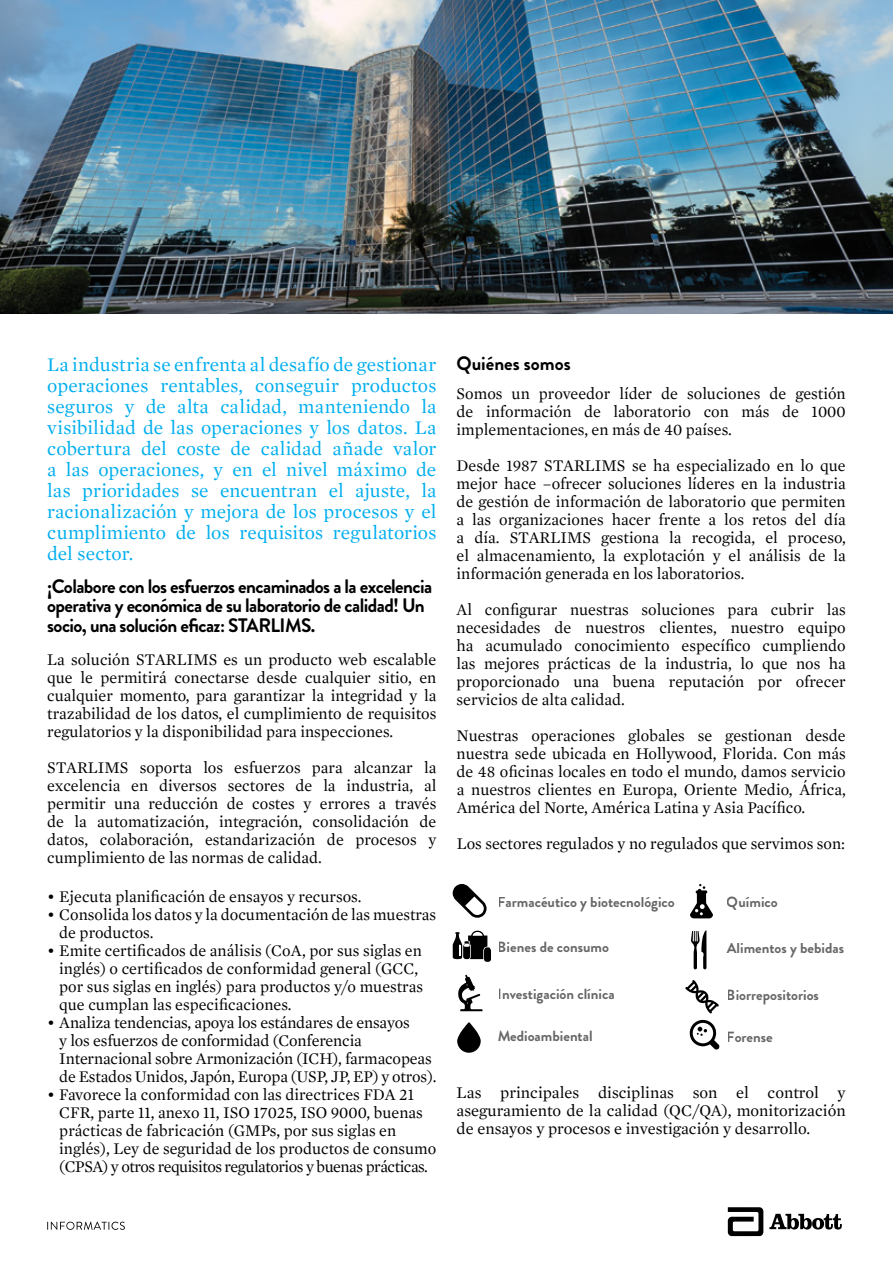
<style>
.page{position:relative;width:893px;height:1263px;background:#fff}
.page>*{position:absolute;margin:0;border:0;box-sizing:border-box;transform-origin:0 0}
.t1{font:19.5px/21px "Mercury Text G1";letter-spacing:.005em;color:#00aeef;text-align:justify}
.t2{font:700 19.5px/19.5px "Brandon Grotesque";letter-spacing:-.03em;color:#000}
.t3{font:700 19.5px "Brandon Grotesque";color:#000}
.t4{font:16.5px/18px "Mercury Text G1";color:#000;text-align:justify}
.t5{font:700 14.85px "Brandon Grotesque";color:#000}
</style>
<div class="page">
<svg style="left:728px;top:1207px;width:35px;height:29px"></svg>
<svg style="left:769px;top:1214px;width:73px;height:15px"></svg>
<img style="left:0;top:0;width:893px;height:314px">
<svg style="left:458px;top:975px;width:24px;height:36px"></svg>
<svg style="left:691px;top:930px;width:15px;height:39px"></svg>
<svg style="left:457px;top:1022px;width:24px;height:31px"></svg>
<svg style="left:453px;top:884px;width:34px;height:34px"></svg>
<svg style="left:685px;top:980px;width:35px;height:70px"></svg>
<svg style="left:453px;top:930px;width:38px;height:32px"></svg>
<svg style="left:690px;top:884px;width:23px;height:34px"></svg>
<svg style="left:47px;top:1222px;width:78px;height:8px"></svg>
<p class="t1" style="left:47px;top:354px;width:391px">La industria se enfrenta al desafío de gestionar operaciones rentables, conseguir productos seguros y de alta calidad, manteniendo la visibilidad de las operaciones y los datos. La cobertura del coste de calidad añade valor a las operaciones, y en el nivel máximo de las prioridades se encuentran el ajuste, la racionalización y mejora de los procesos y el cumplimiento de los requisitos regulatorios del sector.</p>
<p class="t2" style="left:47px;top:576px;width:387px">¡Colabore con los esfuerzos encaminados a la excelencia operativa y económica de su laboratorio de calidad! Un socio, una solución eficaz: STARLIMS.</p>
<p class="t4" style="left:47px;top:650px;width:391px">La solución STARLIMS es un producto web escalable que le permitirá conectarse desde cualquier sitio, en cualquier momento, para garantizar la integridad y la trazabilidad de los datos, el cumplimiento de requisitos regulatorios y la disponibilidad para inspecciones.</p>
<p class="t4" style="left:47px;top:758px;width:391px">STARLIMS soporta los esfuerzos para alcanzar la excelencia en diversos sectores de la industria, al permitir una reducción de costes y errores a través de la automatización, integración, consolidación de datos, colaboración, estandarización de procesos y cumplimiento de las normas de calidad.</p>
<p class="t4" style="left:47px;top:887px;width:316px">• Ejecuta planificación de ensayos y recursos.</p>
<p class="t4" style="left:59px;top:905px;width:379px;text-indent:-12px">• Consolida los datos y la documentación de las muestras de productos.</p>
<p class="t4" style="left:59px;top:941px;width:365px;text-align:left;text-indent:-12px">• Emite certificados de análisis (CoA, por sus siglas en inglés) o certificados de conformidad general (GCC, por sus siglas en inglés) para productos y/o muestras que cumplan las especificaciones.</p>
<p class="t4" style="left:59px;top:1013px;width:379px;text-align:left;text-indent:-12px">• Analiza tendencias, apoya los estándares de ensayos<br>y los esfuerzos de conformidad (Conferencia Internacional sobre Armonización (ICH), farmacopeas de Estados Unidos, Japón, Europa (USP, JP, EP) y otros).</p>
<p class="t4" style="left:59px;top:1085px;width:379px;text-align:left;text-indent:-12px">• Favorece la conformidad con las directrices FDA 21<br>CFR, parte 11, anexo 11, ISO 17025, ISO 9000, buenas prácticas de fabricación (GMPs, por sus siglas en inglés), Ley de seguridad de los productos de consumo (CPSA) y otros requisitos regulatorios y buenas prácticas.</p>
<p class="t3" style="left:457px;top:350px;width:116px">Quiénes somos</p>
<p class="t4" style="left:457px;top:385px;width:391px">Somos un proveedor líder de soluciones de gestión de información de laboratorio con más de 1000 implementaciones, en más de 40 países.</p>
<p class="t4" style="left:457px;top:457px;width:391px">Desde 1987 STARLIMS se ha especializado en lo que mejor hace –ofrecer soluciones líderes en la industria de gestión de información de laboratorio que permiten a las organizaciones hacer frente a los retos del día a día. STARLIMS gestiona la recogida, el proceso, el almacenamiento, la explotación y el análisis de la información generada en los laboratorios.</p>
<p class="t4" style="left:457px;top:601px;width:391px">Al configurar nuestras soluciones para cubrir las necesidades de nuestros clientes, nuestro equipo ha acumulado conocimiento específico cumpliendo las mejores prácticas de la industria, lo que nos ha proporcionado una buena reputación por ofrecer servicios de alta calidad.</p>
<p class="t4" style="left:457px;top:727px;width:391px">Nuestras operaciones globales se gestionan desde nuestra sede ubicada en Hollywood, Florida. Con más de 48 oficinas locales en todo el mundo, damos servicio a nuestros clientes en Europa, Oriente Medio, África, América del Norte, América Latina y Asia Pacífico.</p>
<p class="t4" style="left:457px;top:835px;width:390px">Los sectores regulados y no regulados que servimos son:</p>
<p class="t5" style="left:498px;top:892px;width:179px">Farmacéutico y biotecnológico</p>
<p class="t5" style="left:727px;top:891px;width:52px">Químico</p>
<p class="t5" style="left:498px;top:937px;width:113px">Bienes de consumo</p>
<p class="t5" style="left:498px;top:984px;width:118px">Investigación clínica</p>
<p class="t5" style="left:727px;top:938px;width:119px">Alimentos y bebidas</p>
<p class="t5" style="left:727px;top:985px;width:94px">Biorrepositorios</p>
<p class="t5" style="left:497px;top:1026px;width:97px">Medioambiental</p>
<p class="t5" style="left:727px;top:1026px;width:47px">Forense</p>
<p class="t4" style="left:457px;top:1084px;width:391px">Las principales disciplinas son el control y aseguramiento de la calidad (QC/QA), monitorización de ensayos y procesos e investigación y desarrollo.</p>
</div>
